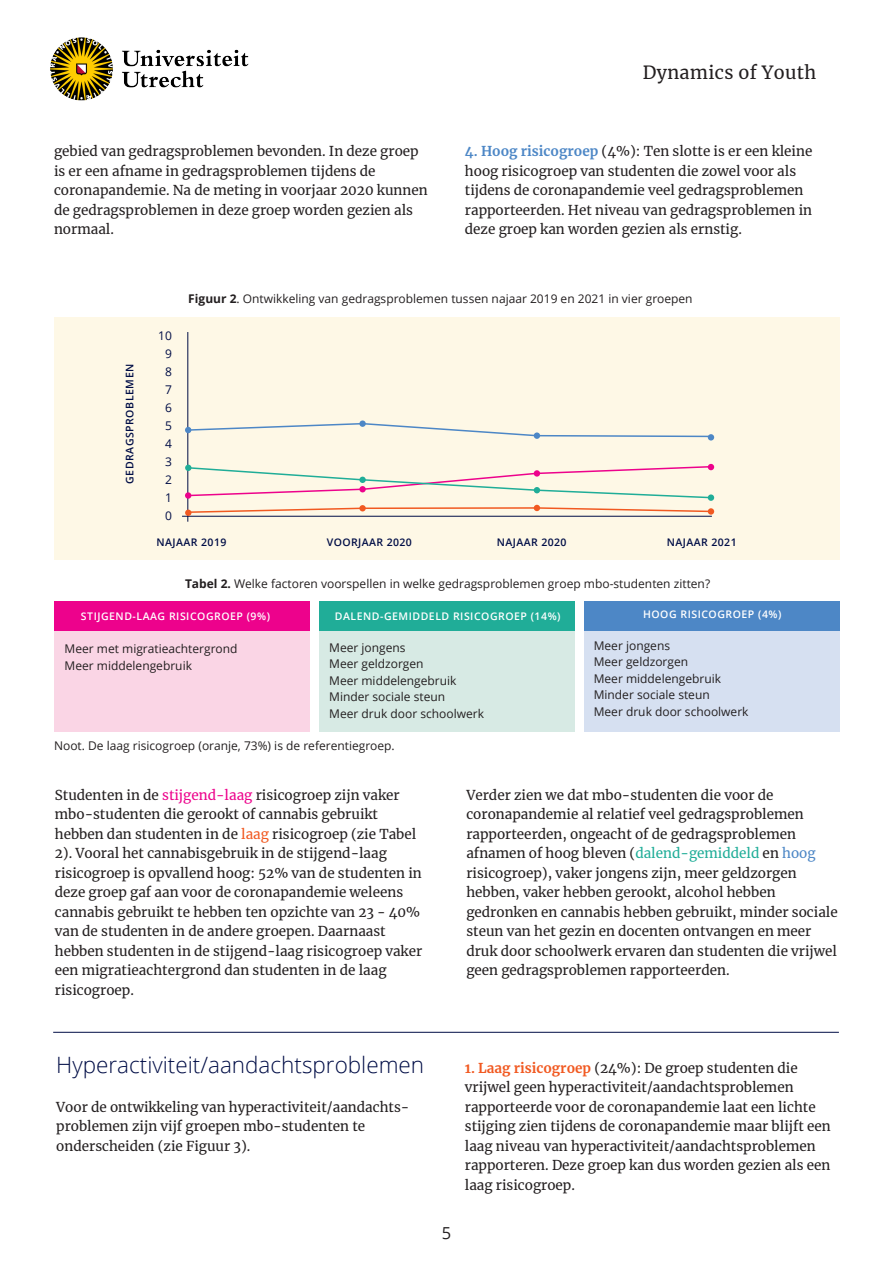
<style>
.page{position:relative;width:893px;height:1263px;background:#fff}
.page>*{position:absolute;margin:0;border:0;box-sizing:border-box;transform-origin:0 0}
.kop_2{font:300 22.5px "Open Sans";color:#000d46}
.t1{font:18px "Merriweather";letter-spacing:.02em;color:#231f20}
.t2{font:16.5px "Open Sans";color:#231f20}
.plat{font:13.5px/19.5px "Merriweather";color:#231f20}
.grafiektekstje{font:12px/16.5px "Open Sans";color:#231f20}
.t3{font:12px "Open Sans";color:#000d46}
.grafiektekstje-2{font:600 10.5px "Open Sans";letter-spacing:.05em;color:#fff}
.grafiektekstje-3{font:600 10.5px "Open Sans";letter-spacing:.04em;color:#000d46}
.s1{font-weight:700;color:#4d87c6}
.s2{font-weight:700}
.s3{color:#ed028c}
.s4{color:#f15921}
.s5{color:#20ad98}
.s6{color:#4d87c6}
.s7{font-weight:700;color:#f15921}
</style>
<div class="page">
<div style="left:54px;top:317px;width:786px;height:243px;background:#fef8e6"></div>
<hr style="left:187px;top:332px;width:1px;height:190px;background:#000d46">
<hr style="left:182px;top:516px;width:530px;height:1px;background:#000d46">
<img style="left:50px;top:37px;width:199px;height:64px">
<svg style="left:185px;top:422px;width:529px;height:18px"></svg>
<div style="left:708px;top:494px;width:6px;height:7px;background:#20ad98;border-radius:50%"></div>
<svg style="left:185px;top:464px;width:529px;height:35px"></svg>
<svg style="left:185px;top:505px;width:529px;height:11px"></svg>
<div style="left:55px;top:601px;width:255px;height:131px;background:#fad5e5"></div>
<div style="left:55px;top:601px;width:255px;height:30px;background:#ed028c"></div>
<div style="left:319px;top:601px;width:255px;height:131px;background:#d7eae4"></div>
<div style="left:319px;top:601px;width:255px;height:30px;background:#20ad98"></div>
<div style="left:584px;top:601px;width:255px;height:131px;background:#d6e0f1"></div>
<div style="left:584px;top:601px;width:255px;height:30px;background:#4d87c6"></div>
<hr style="left:53px;top:1032px;width:786px;height:1px;background:#000d46">
<p class="plat" style="left:54px;top:141px;width:375px">gebied van gedragsproblemen bevonden. In deze groep is er een afname in gedragsproblemen tijdens de coronapandemie. Na de meting in voorjaar 2020 kunnen de gedragsproblemen in deze groep worden gezien als normaal.</p>
<p class="t1" style="left:643px;top:60px;width:175px">Dynamics of Youth</p>
<p class="plat" style="left:465px;top:141px;width:349px"><span class="s1">4. Hoog risicogroep</span> (4%): Ten slotte is er een kleine hoog risicogroep van studenten die zowel voor als tijdens de coronapandemie veel gedragsproblemen rapporteerden. Het niveau van gedragsproblemen in deze groep kan worden gezien als ernstig.</p>
<p class="grafiektekstje-3" style="left:122px;top:484px;width:121px;rotate:-90deg">GEDRAGSPROBLEMEN</p>
<p class="t3" style="left:158px;top:327px;width:15px">10</p>
<p class="t3" style="left:165px;top:345px;width:8px">9</p>
<p class="t3" style="left:165px;top:363px;width:8px">8</p>
<p class="t3" style="left:165px;top:381px;width:8px">7</p>
<p class="t3" style="left:165px;top:399px;width:8px">6</p>
<p class="t3" style="left:165px;top:417px;width:8px">5</p>
<p class="t3" style="left:165px;top:435px;width:8px">4</p>
<p class="t3" style="left:165px;top:453px;width:8px">3</p>
<p class="t3" style="left:165px;top:471px;width:8px">2</p>
<p class="t3" style="left:165px;top:489px;width:8px">1</p>
<p class="t3" style="left:165px;top:507px;width:8px">0</p>
<p class="grafiektekstje" style="left:188px;top:290px;width:506px"><span class="s2">Figuur 2</span>. Ontwikkeling van gedragsproblemen tussen najaar 2019 en 2021 in vier groepen</p>
<p class="grafiektekstje-3" style="left:157px;top:535px;width:71px">NAJAAR 2019</p>
<p class="grafiektekstje-3" style="left:327px;top:535px;width:87px">VOORJAAR 2020</p>
<p class="grafiektekstje-3" style="left:497px;top:535px;width:71px">NAJAAR 2020</p>
<p class="grafiektekstje-3" style="left:667px;top:535px;width:71px">NAJAAR 2021</p>
<p class="grafiektekstje" style="left:185px;top:575px;width:527px"><span class="s2">Tabel 2.</span> Welke factoren voorspellen in welke gedragsproblemen groep mbo-studenten zitten?</p>
<p class="grafiektekstje-2" style="left:81px;top:609px;width:191px">STIJGEND-LAAG RISICOGROEP (9%)</p>
<p class="grafiektekstje" style="left:65px;top:640px;width:174px">Meer met migratieachtergrond<br>Meer middelengebruik</p>
<p class="grafiektekstje-2" style="left:335px;top:609px;width:227px">DALEND-GEMIDDELD RISICOGROEP (14%)</p>
<p class="grafiektekstje" style="left:329px;top:639px;width:156px">Meer jongens<br>Meer geldzorgen<br>Meer middelengebruik<br>Minder sociale steun<br>Meer druk door schoolwerk</p>
<p class="grafiektekstje" style="left:54px;top:737px;width:342px">Noot. De laag risicogroep (oranje, 73%) is de referentiegroep.</p>
<p class="grafiektekstje-2" style="left:643px;top:607px;width:140px">HOOG RISICOGROEP (4%)</p>
<p class="grafiektekstje" style="left:594px;top:637px;width:156px">Meer jongens<br>Meer geldzorgen<br>Meer middelengebruik<br>Minder sociale steun<br>Meer druk door schoolwerk</p>
<p class="plat" style="left:55px;top:784px;width:369px">Studenten in de <span class="s3">stijgend-laag</span> risicogroep zijn vaker mbo-studenten die gerookt of cannabis gebruikt hebben dan studenten in de <span class="s4">laag</span> risicogroep (zie Tabel 2). Vooral het cannabisgebruik in de stijgend-laag risicogroep is opvallend hoog: 52% van de studenten in deze groep gaf aan voor de coronapandemie weleens cannabis gebruikt te hebben ten opzichte van 23 - 40% van de studenten in de andere groepen. Daarnaast hebben studenten in de stijgend-laag risicogroep vaker een migratieachtergrond dan studenten in de laag risicogroep.</p>
<p class="plat" style="left:466px;top:784px;width:373px">Verder zien we dat mbo-studenten die voor de coronapandemie al relatief veel gedragsproblemen rapporteerden, ongeacht of de gedragsproblemen afnamen of hoog bleven (<span class="s5">dalend-gemiddeld</span> en <span class="s6">hoog </span>risicogroep), vaker jongens zijn, meer geldzorgen hebben, vaker hebben gerookt, alcohol hebben gedronken en cannabis hebben gebruikt, minder sociale steun van het gezin en docenten ontvangen en meer druk door schoolwerk ervaren dan studenten die vrijwel geen gedragsproblemen rapporteerden.</p>
<p class="kop_2" style="left:56px;top:1049px;width:369px">Hyperactiviteit/aandachtsproblemen</p>
<p class="plat" style="left:56px;top:1096px;width:355px">Voor de ontwikkeling van hyperactiviteit/aandachts&shy;problemen zijn vijf groepen mbo-studenten te onderscheiden (zie Figuur 3).</p>
<p class="t2" style="left:442px;top:1222px;width:11px">5</p>
<p class="plat" style="left:465px;top:1057px;width:367px"><span class="s7">1. Laag risicogroep</span> (24%): De groep studenten die vrijwel geen hyperactiviteit/aandachtsproblemen rapporteerde voor de coronapandemie laat een lichte stijging zien tijdens de coronapandemie maar blijft een laag niveau van hyperactiviteit/aandachtsproblemen rapporteren. Deze groep kan dus worden gezien als een laag risicogroep.</p>
</div>
